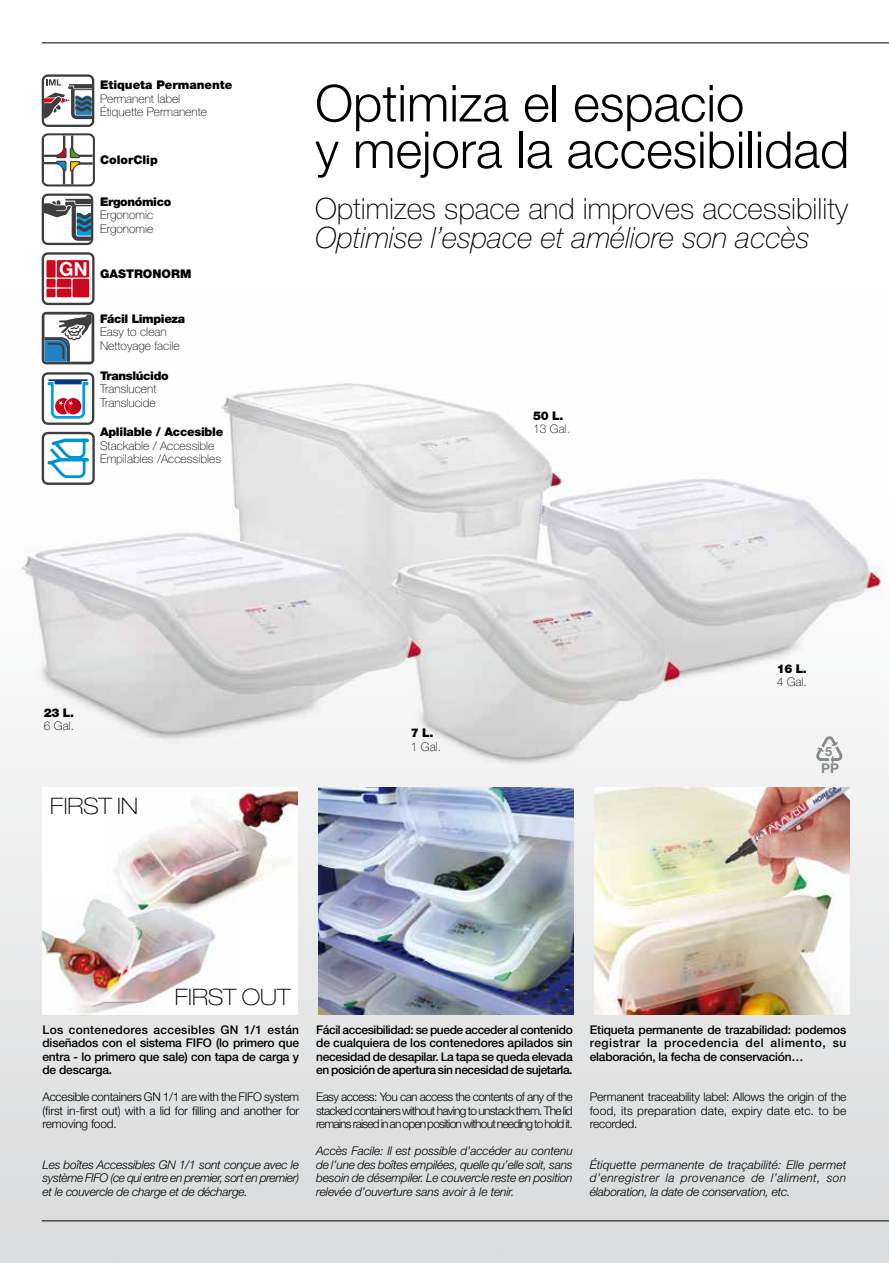
<style>
.page{position:relative;width:889px;height:1263px;background:#fff}
.page>*{position:absolute;margin:0;border:0;box-sizing:border-box;transform-origin:0 0}
.t1{font:300 51px/46.5px "Helvetica Neue LT Pro";color:#000}
.t2{font:100 29.4px "Helvetica Neue LT Pro";color:#000}
.t3{font:italic 100 29.4px "Helvetica Neue LT Pro";color:#000}
.t4{font:100 expanded 22.8px "Helvetica Neue LT Pro";color:#000}
.t5{font:700 13.35px "Helvetica Neue LT Pro";color:#87888a}
.t6{font:700 12.75px "Helvetica Neue LT Pro";color:#87888a}
.t7{font:italic 300 12px/13.5px "Helvetica Neue LT Pro";letter-spacing:-.02em;color:#000;text-align:justify}
.t8{font:500 12px/13.5px "Helvetica Neue LT Pro";letter-spacing:-.02em;color:#000;text-align:justify}
.t9{font:300 12px/13.5px "Helvetica Neue LT Pro";letter-spacing:-.02em;color:#000;text-align:justify}
.t10{font:100 12px/13.5px "Helvetica Neue LT Pro";color:#000}
.t11{font:900 12px "Helvetica Neue LT Pro";letter-spacing:-.02em;color:#000}
.t12{font:900 12px "Helvetica Neue LT Pro";color:#000}
</style>
<div class="page">
<img style="left:0;top:42px;width:889px;height:1221px">
<img style="left:0;top:290px;width:884px;height:487px">
<img style="left:318px;top:787px;width:255px;height:227px">
<svg style="left:42px;top:74px;width:52px;height:53px"></svg>
<svg style="left:42px;top:372px;width:52px;height:53px"></svg>
<svg style="left:42px;top:312px;width:52px;height:52px"></svg>
<svg style="left:42px;top:252px;width:53px;height:53px"></svg>
<svg style="left:42px;top:133px;width:53px;height:54px"></svg>
<svg style="left:42px;top:194px;width:51px;height:51px"></svg>
<svg style="left:42px;top:432px;width:53px;height:53px"></svg>
<img style="left:594px;top:787px;width:256px;height:227px">
<div style="left:43px;top:787px;width:255px;height:227px;background:#fff"></div>
<img style="left:114px;top:787px;width:184px;height:108px">
<img style="left:43px;top:895px;width:194px;height:121px">
<hr style="left:42px;top:42px;width:847px;height:1px;background:#000">
<svg style="left:816px;top:736px;width:26px;height:27px"></svg>
<hr style="left:42px;top:1220px;width:847px;height:1px;background:#000">
<p class="t12" style="left:100px;top:78px;width:134px">Etiqueta Permanente</p>
<p class="t10" style="left:100px;top:92px;width:108px">Permanent label<br>Étiquette Permanente</p>
<p class="t12" style="left:100px;top:152px;width:59px">ColorClip</p>
<p class="t11" style="left:100px;top:194px;width:73px">Ergonómico</p>
<p class="t10" style="left:100px;top:208px;width:55px">Ergonomic<br>Ergonomie</p>
<p class="t12" style="left:100px;top:266px;width:93px">GASTRONORM</p>
<p class="t11" style="left:100px;top:311px;width:87px">Fácil Limpieza</p>
<p class="t10" style="left:100px;top:325px;width:81px">Easy to clean<br>Nettoyage facile</p>
<p class="t11" style="left:100px;top:368px;width:70px">Translúcido</p>
<p class="t10" style="left:100px;top:382px;width:58px">Translucent<br>Translucide</p>
<p class="t11" style="left:100px;top:425px;width:125px">Aplilable / Accesible</p>
<p class="t10" style="left:100px;top:439px;width:123px">Stackable / Accessible<br>Empilables /Accessibles</p>
<h1 class="t1" style="left:315px;top:79px;width:535px">Optimiza el espacio<br>y mejora la accesibilidad</h1>
<h2 class="t2" style="left:315px;top:192px;width:534px">Optimizes space and improves accessibility</h2>
<h2 class="t3" style="left:315px;top:221px;width:496px">Optimise l’espace et améliore son accès</h2>
<p class="t11" style="left:533px;top:409px;width:32px">50 L.</p>
<p class="t10" style="left:533px;top:422px;width:38px">13 Gal.</p>
<p class="t11" style="left:44px;top:705px;width:32px">23 L.</p>
<p class="t10" style="left:44px;top:719px;width:32px">6 Gal.</p>
<h3 class="t4" style="left:50px;top:792px;width:89px">FIRST IN</h3>
<p class="t11" style="left:411px;top:725px;width:24px">7 L.</p>
<p class="t10" style="left:411px;top:739px;width:32px">1 Gal.</p>
<p class="t11" style="left:776px;top:661px;width:32px">16 L.</p>
<p class="t10" style="left:776px;top:675px;width:32px">4 Gal.</p>
<p class="t6" style="left:825px;top:743px;width:9px">5</p>
<p class="t5" style="left:821px;top:760px;width:19px">PP</p>
<h3 class="t4" style="left:175px;top:983px;width:117px">FIRST OUT</h3>
<p class="t8" style="left:43px;top:1022px;width:258px">Los contenedores accesibles GN 1/1 están diseñados con el sistema FIFO (lo primero que entra - lo primero que sale) con tapa de carga y de descarga.</p>
<p class="t9" style="left:43px;top:1090px;width:258px">Accesible containers GN 1/1 are with the FIFO system (first in-first out) with a lid for filling and another for removing food.</p>
<p class="t7" style="left:43px;top:1157px;width:258px">Les boîtes Accessibles GN 1/1 sont conçue avec le système FIFO (ce qui entre en premier, sort en premier) et le couvercle de charge et de décharge.</p>
<p class="t8" style="left:316px;top:1022px;width:258px">Fácil accesibilidad: se puede acceder al contenido de cualquiera de los contenedores apilados sin necesidad de desapilar. La tapa se queda elevada en posición de apertura sin necesidad de sujetarla.</p>
<p class="t9" style="left:316px;top:1090px;width:258px">Easy access: You can access the contents of any of the stacked containers without having to unstack them. The lid remains raised in an open position without needing to hold it.</p>
<p class="t7" style="left:316px;top:1144px;width:258px">Accès Facile: Il est possible d’accéder au contenu de l’une des boîtes empilées, quelle qu’elle soit, sans besoin de désempiler. Le couvercle reste en position relevée d’ouverture sans avoir à le tenir.</p>
<p class="t8" style="left:590px;top:1022px;width:258px">Etiqueta permanente de trazabilidad: podemos registrar la procedencia del alimento, su elaboración, la fecha de conservación…</p>
<p class="t9" style="left:590px;top:1090px;width:258px">Permanent traceability label: Allows the origin of the food, its preparation date, expiry date etc. to be recorded.</p>
<p class="t7" style="left:590px;top:1157px;width:258px">Étiquette permanente de traçabilité: Elle permet d’enregistrer la provenance de l’aliment, son élaboration, la date de conservation, etc.</p>
</div>
